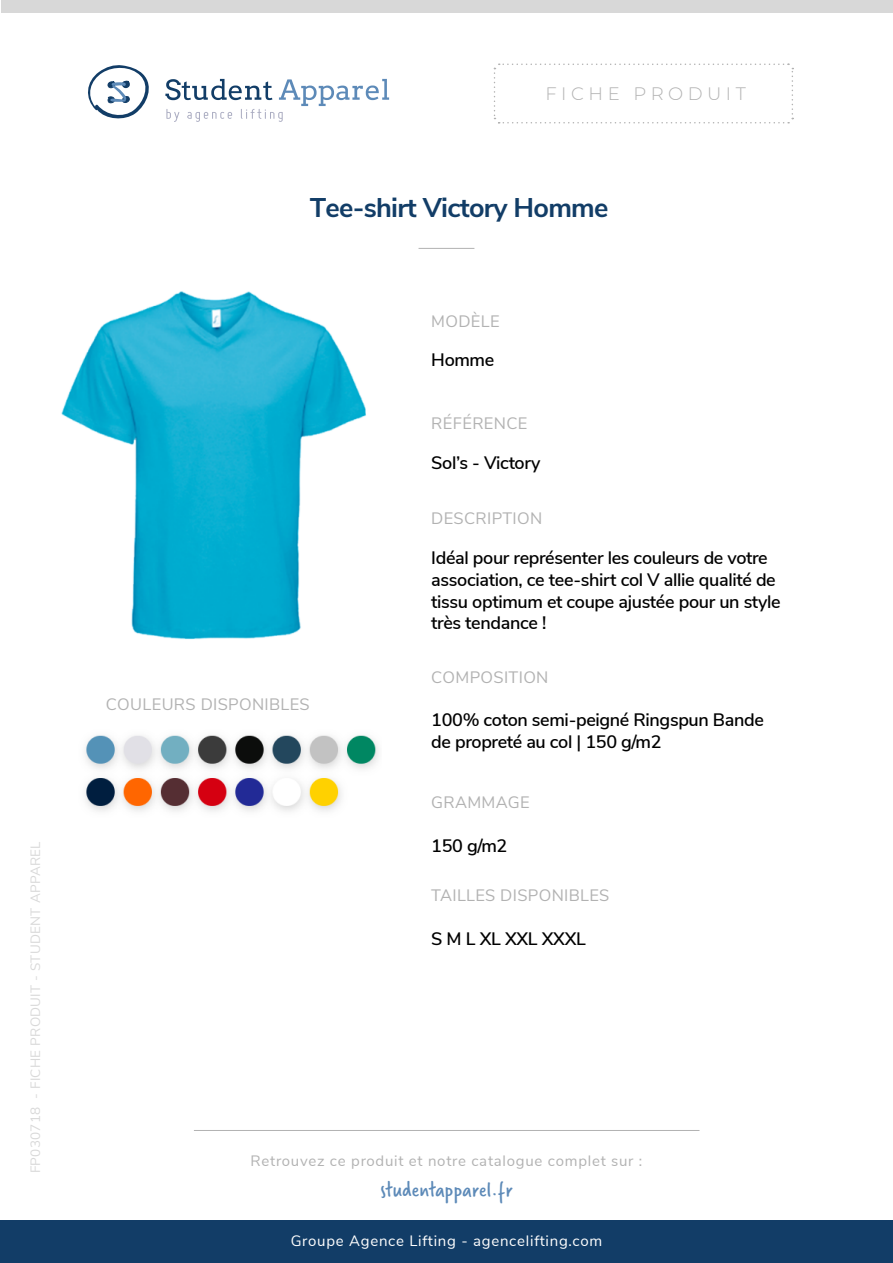
<style>
.page{position:relative;width:893px;height:1263px;background:#fff}
.page>*{position:absolute;margin:0;border:0;box-sizing:border-box;transform-origin:0 0}
.t1{font:700 27px "Nunito Sans";letter-spacing:-.025em;color:#123d67}
.t2{font:22.5px "Verveine";letter-spacing:.01em;color:#5d8ab8}
.t3{font:600 18px/21.6px "Nunito Sans";letter-spacing:-.02em;color:#000}
.t4{font:300 18px "Montserrat";letter-spacing:.25em;color:#b2b2b2}
.t5{font:16.5px "Nunito Sans";letter-spacing:.02em;color:#b2b2b2}
.t6{font:15px "Nunito Sans";letter-spacing:.05em;color:#b2b2b2}
.t7{font:15px "Nunito Sans";letter-spacing:.05em;color:#fff}
.t8{font:13.5px "Nunito Sans";letter-spacing:.02em;color:#b2b2b2}
</style>
<div class="page">
<div style="left:0;top:1220px;width:893px;height:43px;background:#123d67"></div>
<div style="left:1px;top:0;width:891px;height:12px;background:#d8d8d8"></div>
<svg style="left:165px;top:79px;width:224px;height:43px"></svg>
<svg style="left:88px;top:65px;width:61px;height:54px"></svg>
<svg style="left:493px;top:63px;width:301px;height:61px"></svg>
<hr style="left:194px;top:1130px;width:505px;height:1px;background:#b2b2b2">
<hr style="left:418px;top:248px;width:56px;height:1px;background:#b2b2b2">
<img style="left:61px;top:291px;width:305px;height:349px">
<img style="left:85px;top:735px;width:294px;height:76px">
<p class="t8" style="left:26px;top:1173px;width:333px;rotate:-90deg">FP030718 - FICHE PRODUIT - STUDENT APPAREL</p>
<p class="t4" style="left:545px;top:82px;width:202px">FICHE PRODUIT</p>
<h1 class="t1" style="left:310px;top:188px;width:300px">Tee-shirt Victory Homme</h1>
<p class="t5" style="left:431px;top:309px;width:70px">MODÈLE</p>
<p class="t3" style="left:431px;top:348px;width:65px">Homme</p>
<p class="t5" style="left:431px;top:412px;width:98px">RÉFÉRENCE</p>
<p class="t3" style="left:431px;top:451px;width:111px">Sol’s - Victory</p>
<p class="t5" style="left:431px;top:507px;width:112px">DESCRIPTION</p>
<p class="t3" style="left:431px;top:546px;width:351px">Idéal pour représenter les couleurs de votre association, ce tee-shirt col V allie qualité de tissu optimum et coupe ajustée pour un style très tendance !</p>
<p class="t5" style="left:106px;top:692px;width:205px">COULEURS DISPONIBLES</p>
<p class="t5" style="left:431px;top:665px;width:119px">COMPOSITION</p>
<p class="t3" style="left:431px;top:708px;width:334px">100% coton semi-peigné Ringspun Bande de propreté au col | 150 g/m2</p>
<p class="t5" style="left:431px;top:790px;width:100px">GRAMMAGE</p>
<p class="t3" style="left:431px;top:834px;width:78px">150 g/m2</p>
<p class="t5" style="left:431px;top:883px;width:180px">TAILLES DISPONIBLES</p>
<p class="t3" style="left:431px;top:926px;width:156px">S M L XL XXL XXXL</p>
<p class="t6" style="left:250px;top:1149px;width:393px">Retrouvez ce produit et notre catalogue complet sur :</p>
<p class="t2" style="left:380px;top:1174px;width:134px">studentapparel.fr</p>
<p class="t7" style="left:291px;top:1230px;width:313px">Groupe Agence Lifting - agencelifting.com</p>
</div>
